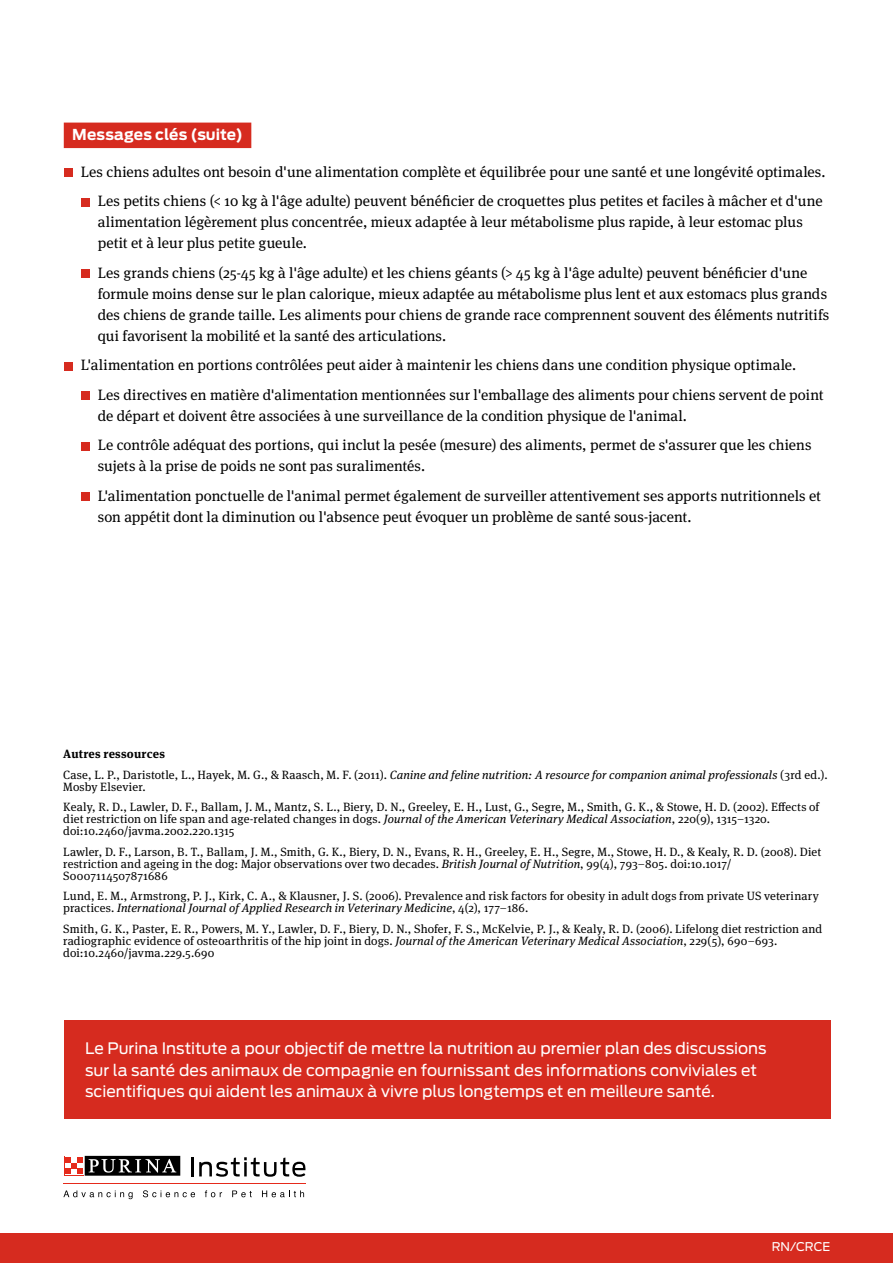
<style>
.page{position:relative;width:893px;height:1263px;background:#fff}
.page>*{position:absolute;margin:0;border:0;box-sizing:border-box;transform-origin:0 0}
.t1{font:15.75px/21.8px "Antenna";color:#fff}
.t2{font:15px/29.5px "Meta Serif Pro";color:#000}
.t3{font:700 15px "Antenna";letter-spacing:.005em;color:#fff}
.t4{font:12px/12px "Meta Serif Pro";letter-spacing:.01em;color:#000}
.t5{font:italic 12px/20.5px "Meta Serif Pro";letter-spacing:.01em;color:#000}
.t6{font:12px "Antenna";letter-spacing:-.005em;color:#fff}
.s1{font-weight:700;font-style:normal}
.s2{font-style:normal}
.s3{font-style:italic}
</style>
<div class="page">
<div style="left:0;top:1233px;width:893px;height:30px;background:#d62b1f"></div>
<hr style="left:63px;top:1183px;width:243px;height:1px;background:#e52a1b">
<hr style="left:191px;top:1157px;width:3px;height:19px;background:#000">
<svg style="left:199px;top:1157px;width:107px;height:20px"></svg>
<svg style="left:63px;top:1190px;width:70px;height:9px"></svg>
<svg style="left:143px;top:1190px;width:52px;height:7px"></svg>
<svg style="left:205px;top:1190px;width:17px;height:7px"></svg>
<svg style="left:232px;top:1190px;width:20px;height:7px"></svg>
<svg style="left:262px;top:1190px;width:42px;height:7px"></svg>
<svg style="left:85px;top:1155px;width:96px;height:21px"></svg>
<div style="left:64px;top:1156px;width:21px;height:20px;background:#b6b6b6"></div>
<svg style="left:64px;top:1156px;width:20px;height:20px"></svg>
<div style="left:85px;top:1156px;width:95px;height:20px;background:#000"></div>
<svg style="left:89px;top:1159px;width:87px;height:13px"></svg>
<svg style="left:65px;top:1156px;width:18px;height:19px"></svg>
<svg style="left:66px;top:1157px;width:17px;height:17px"></svg>
<div style="left:64px;top:123px;width:187px;height:25px;background:#d62b1f"></div>
<div style="left:64px;top:168px;width:8px;height:9px;background:#d62b1f"></div>
<div style="left:81px;top:198px;width:8px;height:8px;background:#d62b1f"></div>
<div style="left:81px;top:269px;width:8px;height:9px;background:#d62b1f"></div>
<div style="left:64px;top:362px;width:8px;height:8px;background:#d62b1f"></div>
<div style="left:81px;top:391px;width:8px;height:9px;background:#d62b1f"></div>
<div style="left:81px;top:442px;width:8px;height:8px;background:#d62b1f"></div>
<div style="left:81px;top:492px;width:8px;height:9px;background:#d62b1f"></div>
<div style="left:64px;top:1020px;width:766px;height:99px;background:#d62b1f"></div>
<p class="t3" style="left:72px;top:124px;width:172px">Messages clés (suite)</p>
<p class="t2" style="left:81px;top:156px;width:746px;text-align:right">Les chiens adultes ont besoin d'une alimentation complète et équilibrée pour une santé et une longévité optimales.<br>Les petits chiens (&lt; 10 kg à l'âge adulte) peuvent bénéficier de croquettes plus petites et faciles à mâcher et d'une</p>
<p class="t2" style="left:98px;top:211px;width:706px;line-height:21px">alimentation légèrement plus concentrée, mieux adaptée à leur métabolisme plus rapide, à leur estomac plus petit et à leur plus petite gueule.</p>
<p class="t2" style="left:98px;top:261px;width:733px;line-height:21px">Les grands chiens (25-45 kg à l'âge adulte) et les chiens géants (&gt; 45 kg à l'âge adulte) peuvent bénéficier d'une formule moins dense sur le plan calorique, mieux adaptée au métabolisme plus lent et aux estomacs plus grands des chiens de grande taille. Les aliments pour chiens de grande race comprennent souvent des éléments nutritifs qui favorisent la mobilité et la santé des articulations.</p>
<p class="t2" style="left:98px;top:350px;width:727px;text-indent:-17px">L'alimentation en portions contrôlées peut aider à maintenir les chiens dans une condition physique optimale.<br>Les directives en matière d'alimentation mentionnées sur l'emballage des aliments pour chiens servent de point</p>
<p class="t2" style="left:98px;top:400px;width:715px">de départ et doivent être associées à une surveillance de la condition physique de l'animal.<br>Le contrôle adéquat des portions, qui inclut la pesée (mesure) des aliments, permet de s'assurer que les chiens</p>
<p class="t2" style="left:98px;top:451px;width:725px">sujets à la prise de poids ne sont pas suralimentés.<br>L'alimentation ponctuelle de l'animal permet également de surveiller attentivement ses apports nutritionnels et</p>
<p class="t2" style="left:98px;top:501px;width:595px">son appétit dont la diminution ou l'absence peut évoquer un problème de santé sous-jacent.</p>
<p class="t5" style="left:63px;top:743px;width:766px"><span class="s1">Autres ressources<br></span><span class="s2">Case, L. P., Daristotle, L., Hayek, M. G., &amp; Raasch, M. F. (2011).</span> Canine and feline nutrition: A resource for companion animal professionals <span class="s2">(3rd ed.).</span></p>
<p class="t4" style="left:63px;top:776px;width:758px;line-height:20.5px">Mosby Elsevier.<br>Kealy, R. D., Lawler, D. F., Ballam, J. M., Mantz, S. L., Biery, D. N., Greeley, E. H., Lust, G., Segre, M., Smith, G. K., &amp; Stowe, H. D. (2002). Effects of</p>
<p class="t4" style="left:63px;top:812px;width:708px">diet restriction on life span and age-related changes in dogs. <span class="s3">Journal of the American Veterinary Medical Association</span>, 220(9), 1315–1320. doi:10.2460/javma.2002.220.1315</p>
<p class="t4" style="left:63px;top:845px;width:759px">Lawler, D. F., Larson, B. T., Ballam, J. M., Smith, G. K., Biery, D. N., Evans, R. H., Greeley, E. H., Segre, M., Stowe, H. D., &amp; Kealy, R. D. (2008). Diet restriction and ageing in the dog: Major observations over two decades. <span class="s3">British Journal of Nutrition</span>, 99(4), 793–805. doi:10.1017/<br>S0007114507871686</p>
<p class="t4" style="left:63px;top:889px;width:757px">Lund, E. M., Armstrong, P. J., Kirk, C. A., &amp; Klausner, J. S. (2006). Prevalence and risk factors for obesity in adult dogs from private US veterinary practices. <span class="s3">International Journal of Applied Research in Veterinary Medicine</span>, 4(2), 177–186.</p>
<p class="t4" style="left:63px;top:922px;width:760px">Smith, G. K., Paster, E. R., Powers, M. Y., Lawler, D. F., Biery, D. N., Shofer, F. S., McKelvie, P. J., &amp; Kealy, R. D. (2006). Lifelong diet restriction and radiographic evidence of osteoarthritis of the hip joint in dogs. <span class="s3">Journal of the American Veterinary Medical Association</span>, 229(5), 690–693. doi:10.2460/javma.229.5.690</p>
<p class="t1" style="left:85px;top:1037px;width:683px">Le Purina Institute a pour objectif de mettre la nutrition au premier plan des discussions sur la santé des animaux de compagnie en fournissant des informations conviviales et scientifiques qui aident les animaux à vivre plus longtemps et en meilleure santé.</p>
<p class="t6" style="left:772px;top:1239px;width:60px">RN/CRCE</p>
</div>
